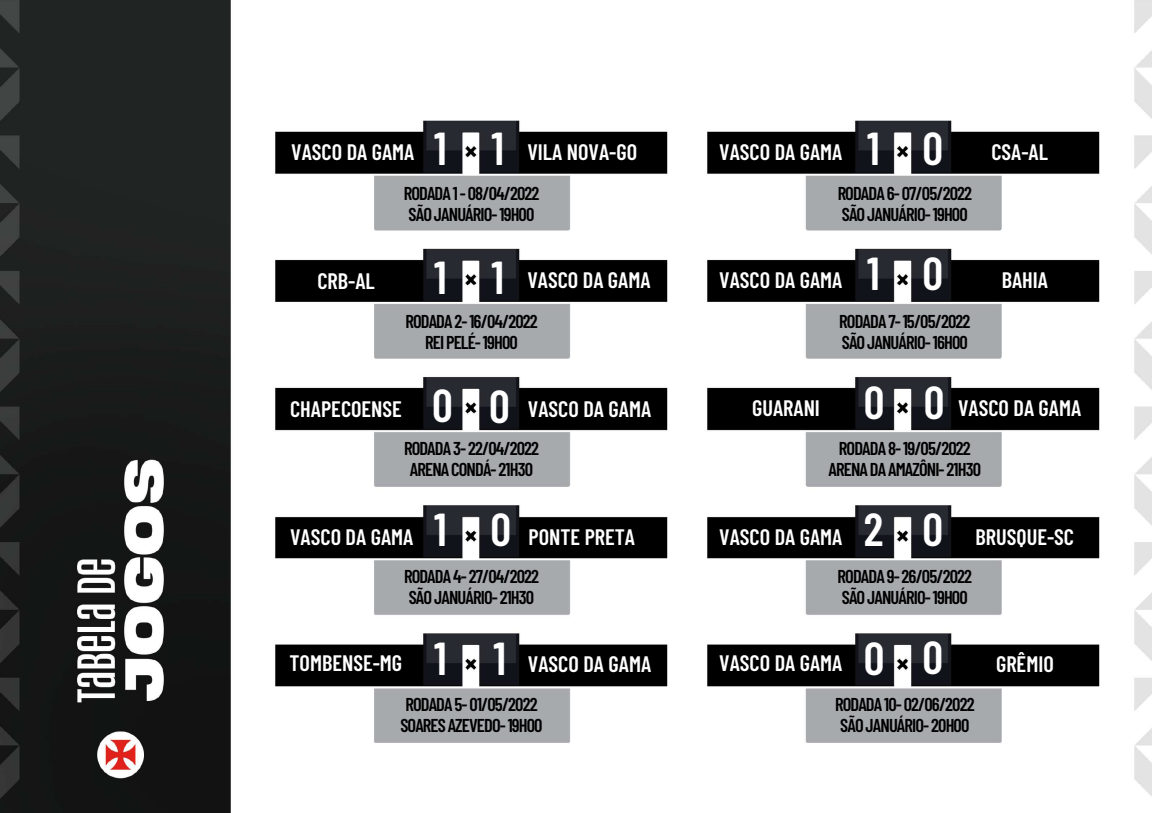
<style>
.page{position:relative;width:1152px;height:813px;background:#fff}
.page>*{position:absolute;margin:0;border:0;box-sizing:border-box;transform-origin:0 0}
.t1{font:600 46.05px "Barlow Condensed";color:#fff}
.t2{font:600 22.27px "Barlow Condensed";color:#fff}
.t3{font:600 18.52px/20.9px "Barlow Condensed";letter-spacing:-.05em;color:#000}
</style>
<div class="page">
<img style="left:0;top:0;width:1152px;height:812px">
<h1 class="t1" style="left:867px;top:119px;width:77px">1 0</h1>
<h1 class="t1" style="left:434px;top:119px;width:71px">1 1</h1>
<p class="t2" style="left:991px;top:138px;width:58px">CSA-AL</p>
<p class="t2" style="left:291px;top:138px;width:125px">VASCO DA GAMA</p>
<p class="t2" style="left:527px;top:138px;width:111px">VILA NOVA-GO</p>
<p class="t3" style="left:404px;top:182px;width:137px">RODADA1-08/04/2022<br>SÃOJANUÁRIO-19H00</p>
<p class="t3" style="left:838px;top:182px;width:136px">RODADA6-07/05/2022<br>SÃOJANUÁRIO-19H00</p>
<p class="t2" style="left:719px;top:138px;width:125px">VASCO DA GAMA</p>
<p class="t2" style="left:317px;top:266px;width:59px">CRB-AL</p>
<h1 class="t1" style="left:434px;top:248px;width:71px">1 1</h1>
<p class="t2" style="left:527px;top:266px;width:125px">VASCO DA GAMA</p>
<p class="t2" style="left:719px;top:266px;width:125px">VASCO DA GAMA</p>
<h1 class="t1" style="left:867px;top:244px;width:77px">1 0</h1>
<p class="t2" style="left:1002px;top:266px;width:48px">BAHIA</p>
<p class="t3" style="left:405px;top:310px;width:134px;text-align:center">RODADA2-16/04/2022<br>REIPELÉ-19H00</p>
<p class="t3" style="left:839px;top:310px;width:133px">RODADA7-15/05/2022<br>SÃOJANUÁRIO-16H00</p>
<p class="t2" style="left:290px;top:394px;width:113px">CHAPECOENSE</p>
<h1 class="t1" style="left:432px;top:376px;width:79px">0 0</h1>
<p class="t2" style="left:528px;top:394px;width:125px">VASCO DA GAMA</p>
<p class="t2" style="left:752px;top:393px;width:69px">GUARANI</p>
<h1 class="t1" style="left:864px;top:373px;width:82px">0 0</h1>
<p class="t2" style="left:958px;top:394px;width:125px">VASCO DA GAMA</p>
<p class="t3" style="left:404px;top:437px;width:137px;text-align:center">RODADA3-22/04/2022<br>ARENACONDÁ-21H30</p>
<p class="t3" style="left:829px;top:437px;width:154px;text-align:center">RODADA8-19/05/2022<br>ARENADAAMAZÔNI-21H30</p>
<p class="t2" style="left:290px;top:523px;width:125px">VASCO DA GAMA</p>
<h1 class="t1" style="left:434px;top:500px;width:78px">1 0</h1>
<p class="t2" style="left:529px;top:523px;width:108px">PONTE PRETA</p>
<p class="t2" style="left:719px;top:523px;width:125px">VASCO DA GAMA</p>
<h1 class="t1" style="left:864px;top:499px;width:81px">2 0</h1>
<p class="t2" style="left:976px;top:523px;width:100px">BRUSQUE-SC</p>
<p class="t3" style="left:404px;top:565px;width:137px">RODADA4-27/04/2022<br>SÃOJANUÁRIO-21H30</p>
<p class="t3" style="left:838px;top:565px;width:136px">RODADA9-26/05/2022<br>SÃOJANUÁRIO-19H00</p>
<h1 class="t1" style="left:434px;top:629px;width:73px">1 1</h1>
<p class="t2" style="left:290px;top:648px;width:114px">TOMBENSE-MG</p>
<p class="t2" style="left:528px;top:649px;width:125px">VASCO DA GAMA</p>
<h1 class="t1" style="left:864px;top:628px;width:81px">0 0</h1>
<p class="t2" style="left:719px;top:648px;width:125px">VASCO DA GAMA</p>
<p class="t2" style="left:996px;top:649px;width:59px">GRÊMIO</p>
<p class="t3" style="left:400px;top:693px;width:144px">RODADA5-01/05/2022<br>SOARESAZEVEDO-19H00</p>
<p class="t3" style="left:835px;top:693px;width:141px">RODADA10-02/06/2022<br>SÃOJANUÁRIO-20H00</p>
</div>
